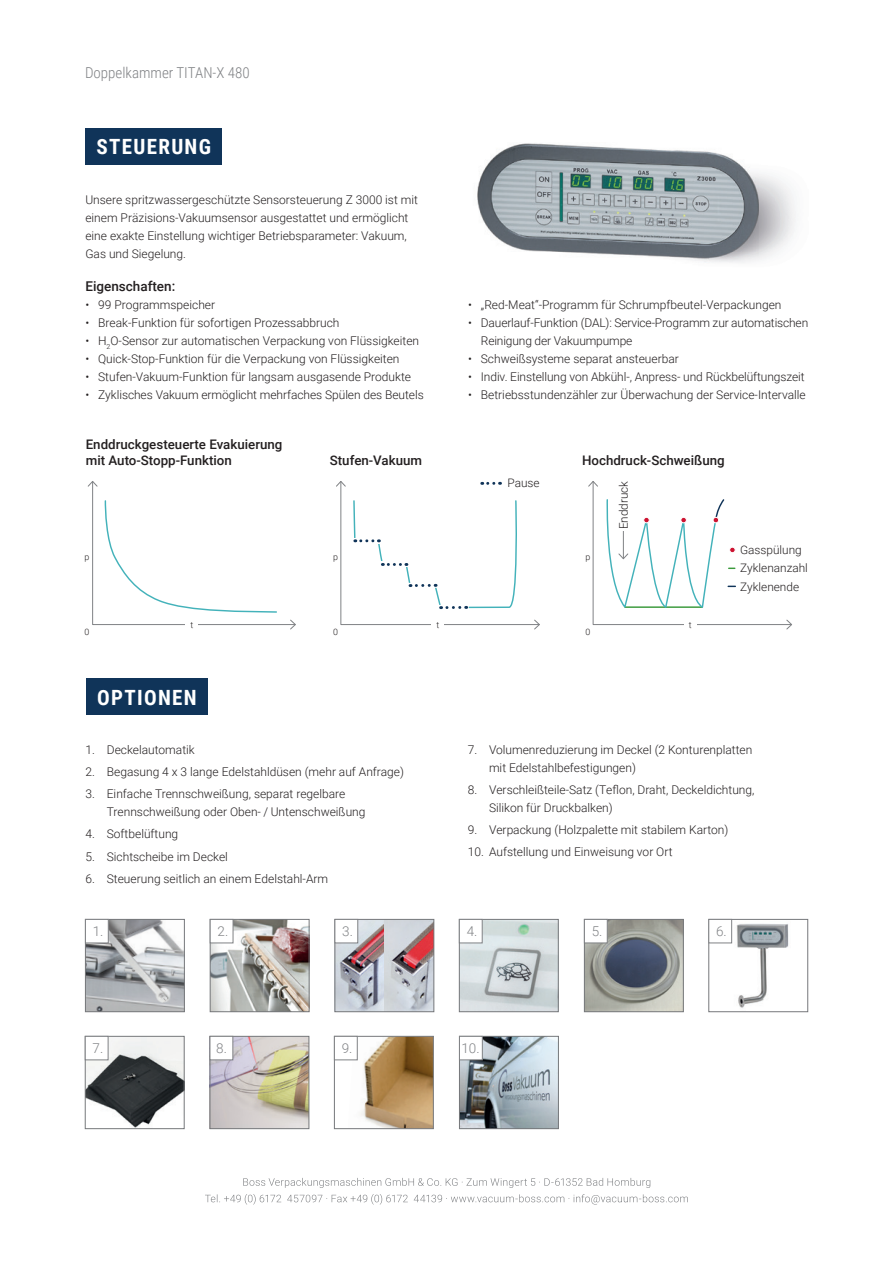
<style>
.page{position:relative;width:893px;height:1263px;background:#fff}
.page>*{position:absolute;margin:0;border:0;box-sizing:border-box;transform-origin:0 0}
.t1{font:700 21px "Roboto Condensed";letter-spacing:.065em;color:#fff}
.t2{font:300 15px "Roboto Condensed";color:#808285}
.t3{font:300 13.5px "Roboto";color:#808285}
.t4{font:500 13.5px "Roboto";color:#231f20}
.t5{font:500 13.2px/16px "Roboto";color:#231f20}
.t6{font:300 12px/18px "Roboto";color:#231f20}
.t7{font:300 11.85px "Roboto";color:#231f20}
.t8{font:300 11.7px/18.5px "Roboto";color:#231f20}
.t9{font:300 8.85px "Roboto";color:#231f20}
</style>
<div class="page">
<svg style="left:205px;top:1194px;width:483px;height:11px"></svg>
<svg style="left:243px;top:1178px;width:407px;height:10px"></svg>
<div style="left:86px;top:678px;width:122px;height:37px;background:#103459"></div>
<img style="left:477px;top:143px;width:319px;height:120px">
<div style="left:85px;top:128px;width:137px;height:36px;background:#103459"></div>
<img style="left:586px;top:921px;width:95px;height:89px">
<div style="left:584px;top:919px;width:99px;height:93px;border:1px solid #76787b"></div>
<img style="left:729px;top:921px;width:60px;height:87px">
<div style="left:709px;top:919px;width:99px;height:93px;border:1px solid #76787b"></div>
<img style="left:212px;top:921px;width:95px;height:89px">
<div style="left:210px;top:919px;width:99px;height:93px;border:1px solid #76787b"></div>
<img style="left:337px;top:921px;width:95px;height:89px">
<div style="left:335px;top:919px;width:99px;height:93px;border:1px solid #76787b"></div>
<img style="left:461px;top:921px;width:95px;height:89px">
<div style="left:459px;top:919px;width:99px;height:93px;border:1px solid #76787b"></div>
<img style="left:212px;top:1038px;width:95px;height:89px">
<div style="left:210px;top:1036px;width:99px;height:93px;border:1px solid #76787b"></div>
<img style="left:348px;top:1038px;width:84px;height:89px">
<div style="left:334px;top:1036px;width:100px;height:93px;border:1px solid #76787b"></div>
<img style="left:461px;top:1038px;width:96px;height:89px">
<div style="left:459px;top:1036px;width:100px;height:93px;border:1px solid #76787b"></div>
<img style="left:87px;top:921px;width:96px;height:89px">
<div style="left:85px;top:919px;width:100px;height:93px;border:1px solid #76787b"></div>
<img style="left:87px;top:1038px;width:95px;height:89px">
<div style="left:85px;top:1036px;width:99px;height:93px;border:1px solid #76787b"></div>
<div style="left:85px;top:919px;width:23px;height:24px;background:#fff;border:1px solid #808285"></div>
<div style="left:210px;top:919px;width:23px;height:24px;background:#fff;border:1px solid #808285"></div>
<div style="left:335px;top:919px;width:23px;height:24px;background:#fff;border:1px solid #808285"></div>
<div style="left:459px;top:919px;width:23px;height:24px;background:#fff;border:1px solid #808285"></div>
<div style="left:584px;top:919px;width:23px;height:24px;background:#fff;border:1px solid #808285"></div>
<div style="left:709px;top:919px;width:23px;height:24px;background:#fff;border:1px solid #808285"></div>
<div style="left:85px;top:1036px;width:23px;height:24px;background:#fff;border:1px solid #808285"></div>
<div style="left:210px;top:1036px;width:23px;height:24px;background:#fff;border:1px solid #808285"></div>
<div style="left:334px;top:1036px;width:23px;height:24px;background:#fff;border:1px solid #808285"></div>
<div style="left:459px;top:1036px;width:23px;height:24px;background:#fff;border:1px solid #808285"></div>
<svg style="left:88px;top:481px;width:208px;height:148px"></svg>
<svg style="left:336px;top:481px;width:204px;height:148px"></svg>
<div style="left:507px;top:475px;width:33px;height:12px;background:#fff"></div>
<svg style="left:588px;top:481px;width:204px;height:148px"></svg>
<p class="t2" style="left:85px;top:63px;width:166px">Doppelkammer TITAN-X 480</p>
<h1 class="t1" style="left:96px;top:132px;width:116px">STEUERUNG</h1>
<p class="t6" style="left:85px;top:190px;width:334px">Unsere spritzwassergeschützte Sensorsteuerung Z 3000 ist mit einem Präzisions-Vakuumsensor ausgestattet und ermöglicht eine exakte Einstellung wichtiger Betriebsparameter: Vakuum, Gas und Siegelung.</p>
<p class="t4" style="left:85px;top:277px;width:91px">Eigenschaften:</p>
<p class="t6" style="left:85px;top:295px;width:131px">• 99 Programmspeicher</p>
<p class="t6" style="left:85px;top:313px;width:256px">• Break-Funktion für sofortigen Prozessabbruch</p>
<p class="t6" style="left:85px;top:331px;width:335px">• H<sub>2</sub>O-Sensor zur automatischen Verpackung von Flüssigkeiten</p>
<p class="t6" style="left:85px;top:349px;width:316px">• Quick-Stop-Funktion für die Verpackung von Flüssigkeiten</p>
<p class="t6" style="left:85px;top:367px;width:327px">• Stufen-Vakuum-Funktion für langsam ausgasende Produkte</p>
<p class="t6" style="left:85px;top:385px;width:340px">• Zyklisches Vakuum ermöglicht mehrfaches Spülen des Beutels</p>
<p class="t6" style="left:468px;top:295px;width:315px">• „Red-Meat“-Programm für Schrumpfbeutel-Verpackungen</p>
<p class="t6" style="left:481px;top:313px;width:329px;text-indent:-13px">• Dauerlauf-Funktion (DAL): Service-Programm zur automatischen<br>Reinigung der Vakuumpumpe</p>
<p class="t6" style="left:468px;top:349px;width:212px">• Schweißsysteme separat ansteuerbar</p>
<p class="t6" style="left:468px;top:367px;width:338px">• Indiv. Einstellung von Abkühl-, Anpress- und Rückbelüftungszeit</p>
<p class="t6" style="left:468px;top:385px;width:339px">• Betriebsstundenzähler zur Überwachung der Service-Intervalle</p>
<p class="t5" style="left:86px;top:436px;width:198px">Enddruckgesteuerte Evakuierung mit Auto-Stopp-Funktion</p>
<p class="t5" style="left:330px;top:452px;width:94px">Stufen-Vakuum</p>
<p class="t5" style="left:582px;top:452px;width:144px">Hochdruck-Schweißung</p>
<p class="t8" style="left:507px;top:473px;width:34px">Pause</p>
<p class="t7" style="left:615px;top:529px;width:50px;rotate:-90deg">Enddruck</p>
<p class="t9" style="left:84px;top:550px;width:6px">p</p>
<p class="t9" style="left:333px;top:550px;width:6px">p</p>
<p class="t9" style="left:585px;top:550px;width:6px">p</p>
<p class="t9" style="left:84px;top:625px;width:6px">0</p>
<p class="t9" style="left:190px;top:619px;width:4px">t</p>
<p class="t9" style="left:437px;top:619px;width:4px">t</p>
<p class="t9" style="left:689px;top:619px;width:4px">t</p>
<p class="t9" style="left:333px;top:625px;width:6px">0</p>
<p class="t9" style="left:585px;top:625px;width:6px">0</p>
<p class="t8" style="left:740px;top:540px;width:63px">Gasspülung</p>
<p class="t8" style="left:740px;top:558px;width:69px">Zyklenanzahl<br>Zyklenende</p>
<h1 class="t1" style="left:97px;top:683px;width:101px">OPTIONEN</h1>
<p class="t6" style="left:86px;top:740px;width:111px">1. Deckelautomatik</p>
<p class="t6" style="left:86px;top:762px;width:320px">2. Begasung 4 x 3 lange Edelstahldüsen (mehr auf Anfrage)</p>
<p class="t6" style="left:107px;top:784px;width:260px;text-indent:-21px">3. Einfache Trennschweißung, separat regelbare<br>Trennschweißung oder Oben- / Untenschweißung</p>
<p class="t6" style="left:86px;top:825px;width:94px">4. Softbelüftung</p>
<p class="t6" style="left:86px;top:847px;width:144px">5. Sichtscheibe im Deckel</p>
<p class="t6" style="left:86px;top:869px;width:244px">6. Steuerung seitlich an einem Edelstahl-Arm</p>
<p class="t6" style="left:489px;top:740px;width:265px;text-indent:-21px">7. Volumenreduzierung im Deckel (2 Konturenplatten mit Edelstahlbefestigungen)</p>
<p class="t6" style="left:489px;top:780px;width:267px;text-indent:-21px">8. Verschleißteile-Satz (Teflon, Draht, Deckeldichtung,<br>Silikon für Druckbalken)</p>
<p class="t6" style="left:468px;top:820px;width:262px">9. Verpackung (Holzpalette mit stabilem Karton)</p>
<p class="t6" style="left:468px;top:843px;width:206px">10. Aufstellung und Einweisung vor Ort</p>
<p class="t3" style="left:93px;top:922px;width:12px">1.</p>
<p class="t3" style="left:218px;top:922px;width:12px">2.</p>
<p class="t3" style="left:342px;top:922px;width:12px">3.</p>
<p class="t3" style="left:467px;top:922px;width:12px">4.</p>
<p class="t3" style="left:592px;top:922px;width:12px">5.</p>
<p class="t3" style="left:716px;top:922px;width:12px">6.</p>
<p class="t3" style="left:93px;top:1039px;width:12px">7.</p>
<p class="t3" style="left:216px;top:1039px;width:12px">8.</p>
<p class="t3" style="left:342px;top:1039px;width:12px">9.</p>
<p class="t3" style="left:461px;top:1039px;width:20px">10.</p>
</div>
